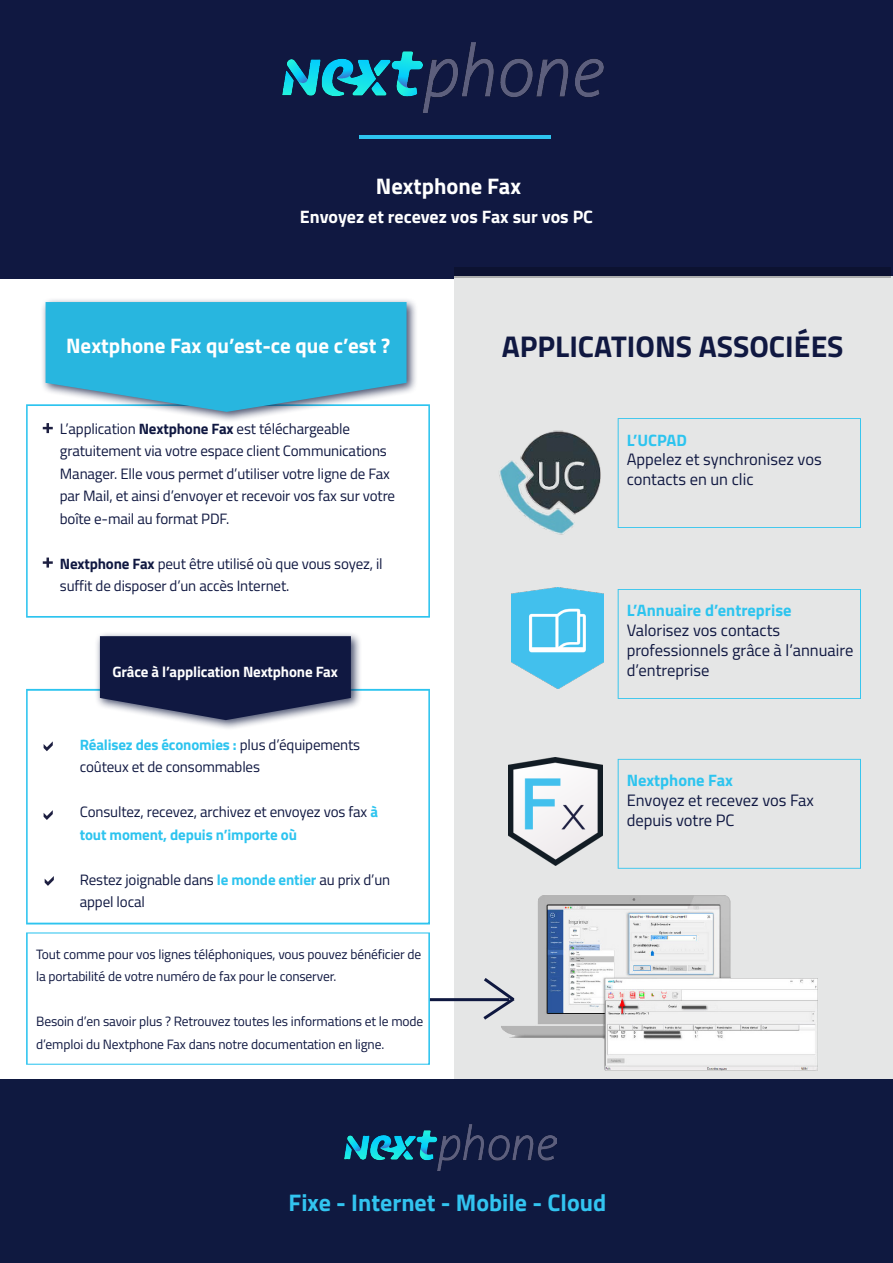
<style>
.page{position:relative;width:893px;height:1263px;background:#fff}
.page>*{position:absolute;margin:0;border:0;box-sizing:border-box;transform-origin:0 0}
.t1{font:700 30px "Titillium Web";color:#101841}
.t2{font:700 24px "Titillium Web";color:#32c4f0}
.t3{font:700 22.5px "Titillium Web";color:#fff}
.t4{font:700 21px "Titillium Web";color:#fff}
.t5{font:700 18px "Titillium Web";color:#fff}
.t6{font:16.5px/19.8px "Titillium Web";color:#101841}
.t7{font:700 16.5px "Titillium Web";color:#2dc4ef}
.t8{font:15px/22.5px "Titillium Web";letter-spacing:-.01em;color:#101841}
.t9{font:700 15px "Titillium Web";letter-spacing:-.01em;color:#fff}
.t10{font:13.5px/22.5px "Titillium Web";letter-spacing:-.01em;color:#101841}
.s1{font-weight:700}
.s2{font-weight:700;color:#2dc4ef}
</style>
<div class="page">
<svg style="left:26px;top:689px;width:404px;height:235px"></svg>
<div style="left:95px;top:631px;width:267px;height:100px;background:#0f1940;opacity:.75"></div>
<svg style="left:100px;top:636px;width:251px;height:84px"></svg>
<div style="left:0;top:0;width:893px;height:278px;background:#101841"></div>
<div style="left:455px;top:276px;width:438px;height:815px;background:#e5e6e6"></div>
<div style="left:0;top:1080px;width:893px;height:183px;background:#0f1940"></div>
<svg style="left:45px;top:876px;width:9px;height:10px"></svg>
<svg style="left:44px;top:810px;width:9px;height:10px"></svg>
<svg style="left:44px;top:741px;width:9px;height:10px"></svg>
<svg style="left:455px;top:268px;width:436px;height:10px;fill:#0c1231"></svg>
<img style="left:501px;top:895px;width:317px;height:176px">
<svg style="left:635px;top:418px;width:226px;height:110px"></svg>
<hr style="left:359px;top:136px;width:191px;height:3px;background:#2dc4ef">
<img style="left:282px;top:43px;width:321px;height:70px">
<img style="left:511px;top:588px;width:93px;height:100px">
<svg style="left:618px;top:589px;width:243px;height:110px"></svg>
<svg style="left:26px;top:404px;width:404px;height:214px"></svg>
<svg style="left:618px;top:759px;width:243px;height:110px"></svg>
<img style="left:509px;top:757px;width:94px;height:108px">
<div style="left:40px;top:297px;width:378px;height:126px;background:#0f1940;opacity:.75"></div>
<svg style="left:46px;top:302px;width:361px;height:110px"></svg>
<svg style="left:43px;top:423px;width:10px;height:10px"></svg>
<svg style="left:43px;top:557px;width:10px;height:11px"></svg>
<svg style="left:26px;top:932px;width:404px;height:133px"></svg>
<hr style="left:430px;top:998px;width:79px;height:3px;background:#0f1840">
<svg style="left:480px;top:975px;width:38px;height:47px"></svg>
<img style="left:344px;top:1124px;width:212px;height:46px">
<img style="left:499px;top:418px;width:136px;height:117px">
<p class="t3" style="left:376px;top:169px;width:147px">Nextphone Fax</p>
<p class="t5" style="left:300px;top:203px;width:295px">Envoyez et recevez vos Fax sur vos PC</p>
<p class="t4" style="left:66px;top:330px;width:325px">Nextphone Fax qu’est-ce que c’est ?</p>
<p class="t8" style="left:60px;top:417px;width:337px">L’application <span class="s1">Nextphone Fax</span> est téléchargeable gratuitement via votre espace client Communications Manager. Elle vous permet d’utiliser votre ligne de Fax par Mail, et ainsi d’envoyer et recevoir vos fax sur votre boîte e-mail au format PDF.</p>
<p class="t8" style="left:60px;top:552px;width:324px"><span class="s1">Nextphone Fax</span> peut être utilisé où que vous soyez, il suffit de disposer d’un accès Internet.</p>
<p class="t1" style="left:502px;top:323px;width:343px">APPLICATIONS ASSOCIÉES</p>
<p class="t7" style="left:627px;top:427px;width:62px">L’UCPAD</p>
<p class="t6" style="left:627px;top:449px;width:197px">Appelez et synchronisez vos contacts en un clic</p>
<p class="t7" style="left:627px;top:598px;width:166px">L’Annuaire d’entreprise</p>
<p class="t6" style="left:627px;top:620px;width:155px">Valorisez vos contacts</p>
<p class="t6" style="left:627px;top:639px;width:228px">professionnels grâce à l’annuaire</p>
<p class="t9" style="left:113px;top:660px;width:227px">Grâce à l’application Nextphone Fax</p>
<p class="t6" style="left:627px;top:659px;width:84px">d’entreprise</p>
<p class="t8" style="left:80px;top:732px;width:282px"><span class="s2">Réalisez des économies :</span> plus d’équipements coûteux et de consommables</p>
<p class="t8" style="left:80px;top:800px;width:300px">Consultez, recevez, archivez et envoyez vos fax <span class="s2">à tout moment, depuis n’importe où</span></p>
<p class="t8" style="left:80px;top:867px;width:312px">Restez joignable dans <span class="s2">le monde entier</span> au prix d’un appel local</p>
<p class="t10" style="left:36px;top:942px;width:387px">Tout comme pour vos lignes téléphoniques, vous pouvez bénéficier de la portabilité de votre numéro de fax pour le conserver.</p>
<p class="t10" style="left:36px;top:1010px;width:389px">Besoin d’en savoir plus ? Retrouvez toutes les informations et le mode d’emploi du Nextphone Fax dans notre documentation en ligne.</p>
<p class="t7" style="left:627px;top:768px;width:108px">Nextphone Fax</p>
<p class="t6" style="left:627px;top:789px;width:189px">Envoyez et recevez vos Fax</p>
<p class="t6" style="left:627px;top:809px;width:109px">depuis votre PC</p>
<p class="t2" style="left:289px;top:1184px;width:319px">Fixe - Internet - Mobile - Cloud</p>
</div>
